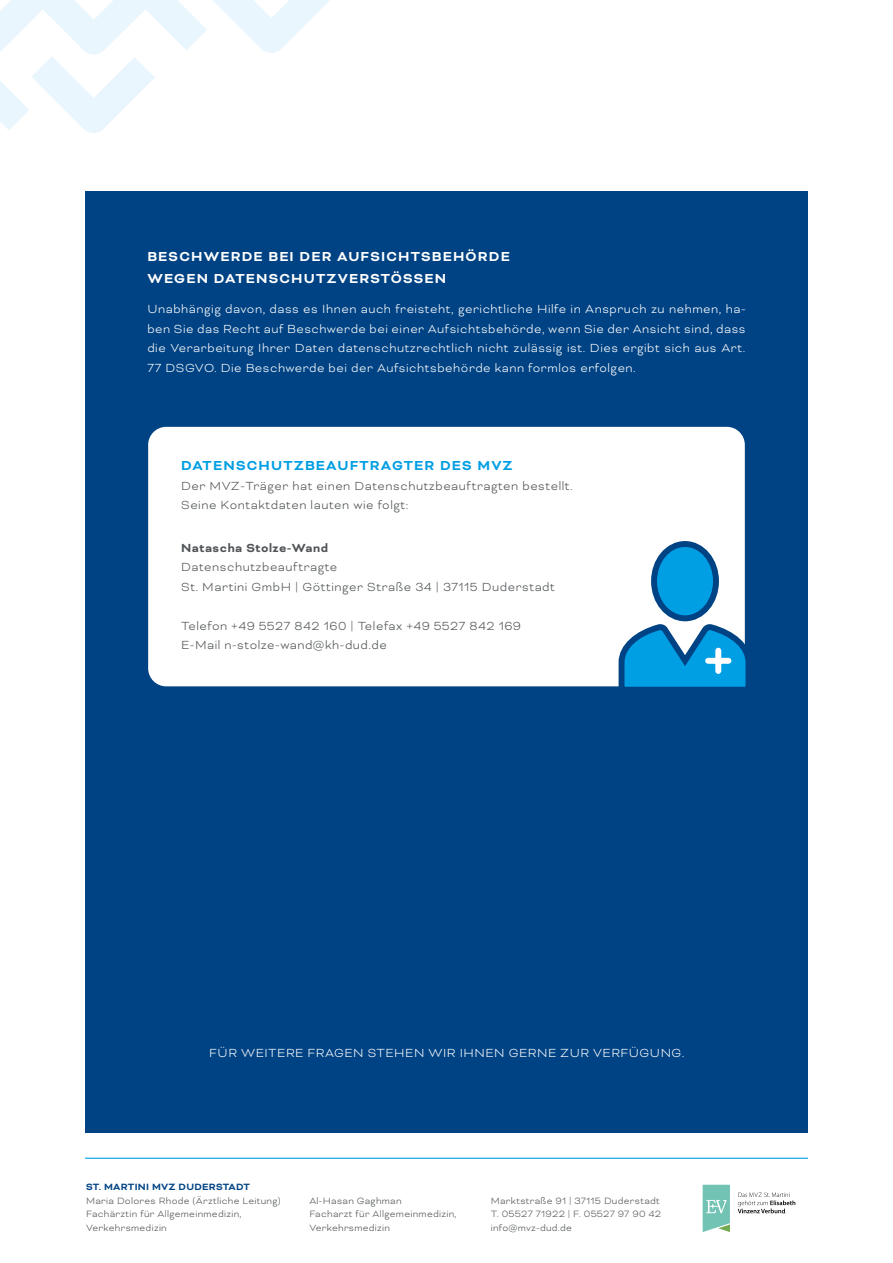
<style>
.page{position:relative;width:893px;height:1263px;background:#fff}
.page>*{position:absolute;margin:0;border:0;box-sizing:border-box;transform-origin:0 0}
.t1{font:700 15px/22.5px "Bicyclette";letter-spacing:.08em;color:#fff}
.t2{font:700 15px "Bicyclette";letter-spacing:.08em;color:#009ee3}
.t3{font:300 13.5px/19.5px "Bicyclette";letter-spacing:.04em;color:#fff;text-align:justify}
.t4{font:300 13.5px/19.5px "Bicyclette";letter-spacing:.04em;color:#4f5355}
.t5{font:700 13.5px "Bicyclette";letter-spacing:.04em;color:#4f5355}
.t6{font:300 10.5px/13.5px "Bicyclette";letter-spacing:.03em;color:#4f5355}
.t7{font:700 10.5px "Bicyclette";letter-spacing:.03em;color:#004384}
</style>
<div class="page">
<svg style="left:0;top:0;width:330px;height:133px"></svg>
<svg style="left:703px;top:1185px;width:27px;height:47px"></svg>
<svg style="left:738px;top:1192px;width:57px;height:21px"></svg>
<hr style="left:85px;top:1158px;width:723px;height:1px;background:#009ee3">
<div style="left:85px;top:191px;width:723px;height:942px;background:#004384"></div>
<div style="left:148px;top:427px;width:597px;height:259px;background:#fff;border-radius:18px"></div>
<div style="left:654px;top:544px;width:62px;height:74px;background:#009ee3;border-radius:50%"></div>
<div style="left:651px;top:541px;width:68px;height:80px;border:6px solid #004384;border-radius:50%"></div>
<svg style="left:616px;top:619px;width:130px;height:68px"></svg>
<div style="left:715px;top:651px;width:6px;height:20px;background:#fff"></div>
<div style="left:708px;top:658px;width:20px;height:6px;background:#fff"></div>
<p class="t1" style="left:147px;top:245px;width:364px">BESCHWERDE BEI DER AUFSICHTSBEHÖRDE<br>WEGEN DATENSCHUTZVERSTÖSSEN</p>
<p class="t3" style="left:147px;top:299px;width:600px">Unabhängig davon, dass es Ihnen auch freisteht, gerichtliche Hilfe in Anspruch zu nehmen, ha&shy;ben Sie das Recht auf Beschwerde bei einer Aufsichtsbehörde, wenn Sie der Ansicht sind, dass die Verarbeitung Ihrer Daten datenschutzrechtlich nicht zulässig ist. Dies ergibt sich aus Art.<br>77 DSGVO. Die Beschwerde bei der Aufsichtsbehörde kann formlos erfolgen.</p>
<p class="t2" style="left:181px;top:457px;width:333px">DATENSCHUTZBEAUFTRAGTER DES MVZ</p>
<p class="t4" style="left:181px;top:476px;width:393px">Der MVZ-Träger hat einen Datenschutzbeauftragten bestellt.<br>Seine Kontaktdaten lauten wie folgt:</p>
<p class="t5" style="left:181px;top:540px;width:148px">Natascha Stolze-Wand</p>
<p class="t4" style="left:181px;top:557px;width:375px">Datenschutzbeauftragte<br>St. Martini GmbH | Göttinger Straße 34 | 37115 Duderstadt</p>
<p class="t4" style="left:181px;top:616px;width:341px">Telefon +49 5527 842 160 | Telefax +49 5527 842 169<br>E-Mail n-stolze-wand@kh-dud.de</p>
<p class="t3" style="left:209px;top:1043px;width:477px">FÜR WEITERE FRAGEN STEHEN WIR IHNEN GERNE ZUR VERFÜGUNG.</p>
<p class="t7" style="left:86px;top:1181px;width:165px">ST. MARTINI MVZ DUDERSTADT</p>
<p class="t6" style="left:86px;top:1194px;width:196px">Maria Dolores Rhode (Ärztliche Leitung)<br>Fachärztin für Allgemeinmedizin,<br>Verkehrsmedizin</p>
<p class="t6" style="left:491px;top:1194px;width:172px">Marktstraße 91 | 37115 Duderstadt<br>T. 05527 71922 | F. 05527 97 90 42 info@mvz-dud.de</p>
<p class="t6" style="left:309px;top:1194px;width:149px">Al-Hasan Gaghman<br>Facharzt für Allgemeinmedizin,<br>Verkehrsmedizin</p>
</div>
